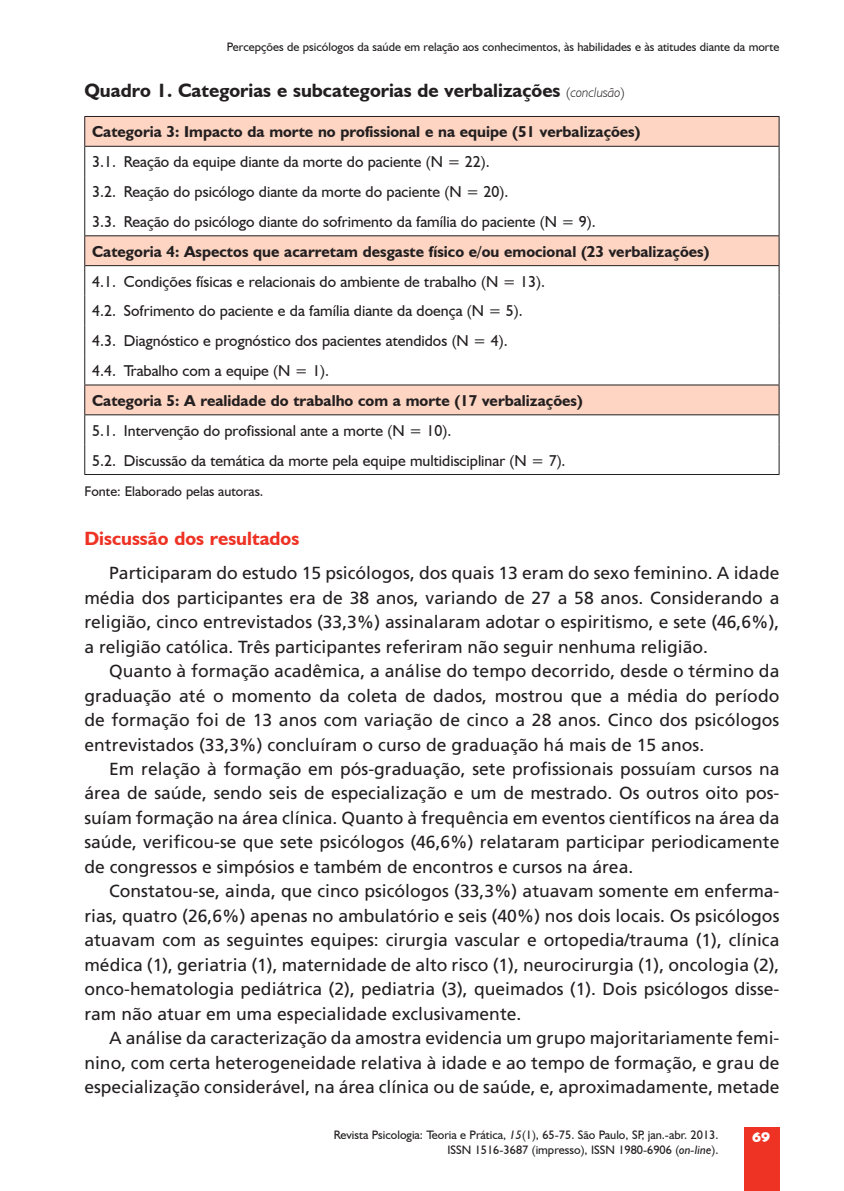
<style>
.page{position:relative;width:844px;height:1191px;background:#fff}
.page>*{position:absolute;margin:0;border:0;box-sizing:border-box;transform-origin:0 0}
.t1{font:700 19.25px "Humanist 521 BT";color:#231f20}
.t2{font:700 19.25px "Humanist 521 BT";color:#ee3224}
.t3{font:17.5px/24.5px "Frutiger";color:#231f20;text-align:justify}
.t4{font:15.75px/29.8px "Humanist 521 BT";color:#231f20}
.t5{font:700 15.75px "Humanist 521 BT";color:#231f20}
.t6{font:14px "Humanist 521 BT";color:#231f20}
.t7{font:800 14px "Humanist 521 BT";color:#fff}
.t8{font:12.25px "Humanist 521 BT";color:#231f20}
.s1{font-weight:300;font-size:14px}
.s2{font-weight:300;font-style:italic;font-size:14px}
.s3{font-style:italic}
</style>
<div class="page">
<div style="left:743px;top:1127px;width:36px;height:64px;background:#ee3224"></div>
<svg style="left:85px;top:117px;width:693px;height:297px"></svg>
<hr style="left:84px;top:146px;width:695px;height:1px;background:#231f20">
<hr style="left:84px;top:235px;width:695px;height:1px;background:#231f20">
<hr style="left:84px;top:265px;width:695px;height:1px;background:#231f20">
<hr style="left:84px;top:384px;width:695px;height:1px;background:#231f20">
<hr style="left:84px;top:414px;width:695px;height:1px;background:#231f20">
<hr style="left:84px;top:116px;width:695px;height:1px;background:#231f20">
<hr style="left:84px;top:474px;width:695px;height:1px;background:#231f20">
<svg style="left:84px;top:117px;width:1px;height:59px"></svg>
<svg style="left:778px;top:117px;width:1px;height:59px"></svg>
<hr style="left:84px;top:176px;width:1px;height:30px;background:#231f20">
<hr style="left:778px;top:176px;width:1px;height:30px;background:#231f20">
<svg style="left:84px;top:206px;width:1px;height:89px"></svg>
<svg style="left:778px;top:206px;width:1px;height:89px"></svg>
<hr style="left:84px;top:295px;width:1px;height:30px;background:#231f20">
<hr style="left:778px;top:295px;width:1px;height:30px;background:#231f20">
<hr style="left:84px;top:325px;width:1px;height:30px;background:#231f20">
<hr style="left:778px;top:325px;width:1px;height:30px;background:#231f20">
<svg style="left:84px;top:355px;width:1px;height:89px"></svg>
<svg style="left:778px;top:355px;width:1px;height:89px"></svg>
<hr style="left:84px;top:444px;width:1px;height:30px;background:#231f20">
<hr style="left:778px;top:444px;width:1px;height:30px;background:#231f20">
<p class="t8" style="left:227px;top:40px;width:554px">Percepções de psicólogos da saúde em relação aos conhecimentos, às habilidades e às atitudes diante da morte</p>
<p class="t1" style="left:84px;top:78px;width:541px">Quadro 1. Categorias e subcategorias de verbalizações <span class="s1">(</span><span class="s2">conclusão</span><span class="s1">)</span></p>
<p class="t5" style="left:92px;top:122px;width:549px">Categoria 3: Impacto da morte no profissional e na equipe (51 verbalizações)</p>
<p class="t4" style="left:92px;top:147px;width:505px">3.1. Reação da equipe diante da morte do paciente (N = 22).<br>3.2. Reação do psicólogo diante da morte do paciente (N = 20).<br>3.3. Reação do psicólogo diante do sofrimento da família do paciente (N = 9).</p>
<p class="t5" style="left:92px;top:241px;width:618px">Categoria 4: Aspectos que acarretam desgaste físico e/ou emocional (23 verbalizações)</p>
<p class="t4" style="left:92px;top:266px;width:454px">4.1. Condições físicas e relacionais do ambiente de trabalho (N = 13).<br>4.2. Sofrimento do paciente e da família diante da doença (N = 5).<br>4.3. Diagnóstico e prognóstico dos pacientes atendidos (N = 4).<br>4.4. Trabalho com a equipe (N = 1).</p>
<p class="t5" style="left:92px;top:391px;width:492px">Categoria 5: A realidade do trabalho com a morte (17 verbalizações)</p>
<p class="t4" style="left:92px;top:415px;width:475px">5.1. Intervenção do profissional ante a morte (N = 10).<br>5.2. Discussão da temática da morte pela equipe multidisciplinar (N = 7).</p>
<p class="t6" style="left:84px;top:482px;width:180px">Fonte: Elaborado pelas autoras.</p>
<p class="t2" style="left:84px;top:526px;width:216px">Discussão dos resultados</p>
<p class="t3" style="left:84px;top:562px;width:696px;text-indent:25px">Participaram do estudo 15 psicólogos, dos quais 13 eram do sexo feminino. A idade média dos participantes era de 38 anos, variando de 27 a 58 anos. Considerando a religião, cinco entrevistados (33,3%) assinalaram adotar o espiritismo, e sete (46,6%), a religião católica. Três participantes referiram não seguir nenhuma religião.</p>
<p class="t3" style="left:84px;top:660px;width:696px;text-indent:25px">Quanto à formação acadêmica, a análise do tempo decorrido, desde o término da graduação até o momento da coleta de dados, mostrou que a média do período de formação foi de 13 anos com variação de cinco a 28 anos. Cinco dos psicólogos entrevistados (33,3%) concluíram o curso de graduação há mais de 15 anos.</p>
<p class="t3" style="left:84px;top:758px;width:696px;text-indent:25px">Em relação à formação em pós-graduação, sete profissionais possuíam cursos na área de saúde, sendo seis de especialização e um de mestrado. Os outros oito pos&shy;suíam formação na área clínica. Quanto à frequência em eventos científicos na área da saúde, verificou-se que sete psicólogos (46,6%) relataram participar periodicamente de congressos e simpósios e também de encontros e cursos na área.</p>
<p class="t3" style="left:84px;top:880px;width:696px;text-indent:25px">Constatou-se, ainda, que cinco psicólogos (33,3%) atuavam somente em enferma&shy;rias, quatro (26,6%) apenas no ambulatório e seis (40%) nos dois locais. Os psicólogos atuavam com as seguintes equipes: cirurgia vascular e ortopedia/trauma (1), clínica médica (1), geriatria (1), maternidade de alto risco (1), neurocirurgia (1), oncologia (2), onco-hematologia pediátrica (2), pediatria (3), queimados (1). Dois psicólogos disse&shy;ram não atuar em uma especialidade exclusivamente.</p>
<p class="t3" style="left:84px;top:1027px;width:696px;text-indent:25px">A análise da caracterização da amostra evidencia um grupo majoritariamente femi&shy;nino, com certa heterogeneidade relativa à idade e ao tempo de formação, e grau de especialização considerável, na área clínica ou de saúde, e, aproximadamente, metade</p>
<p class="t8" style="left:334px;top:1127px;width:386px">Revista Psicologia: Teoria e Prática, <span class="s3">15</span>(1), 65-75. São Paulo, SP, jan.-abr. 2013.</p>
<p class="t7" style="left:752px;top:1128px;width:20px">69</p>
<p class="t8" style="left:447px;top:1142px;width:272px">ISSN 1516-3687 (impresso), ISSN 1980-6906 (<span class="s3">on-line</span>).</p>
</div>
